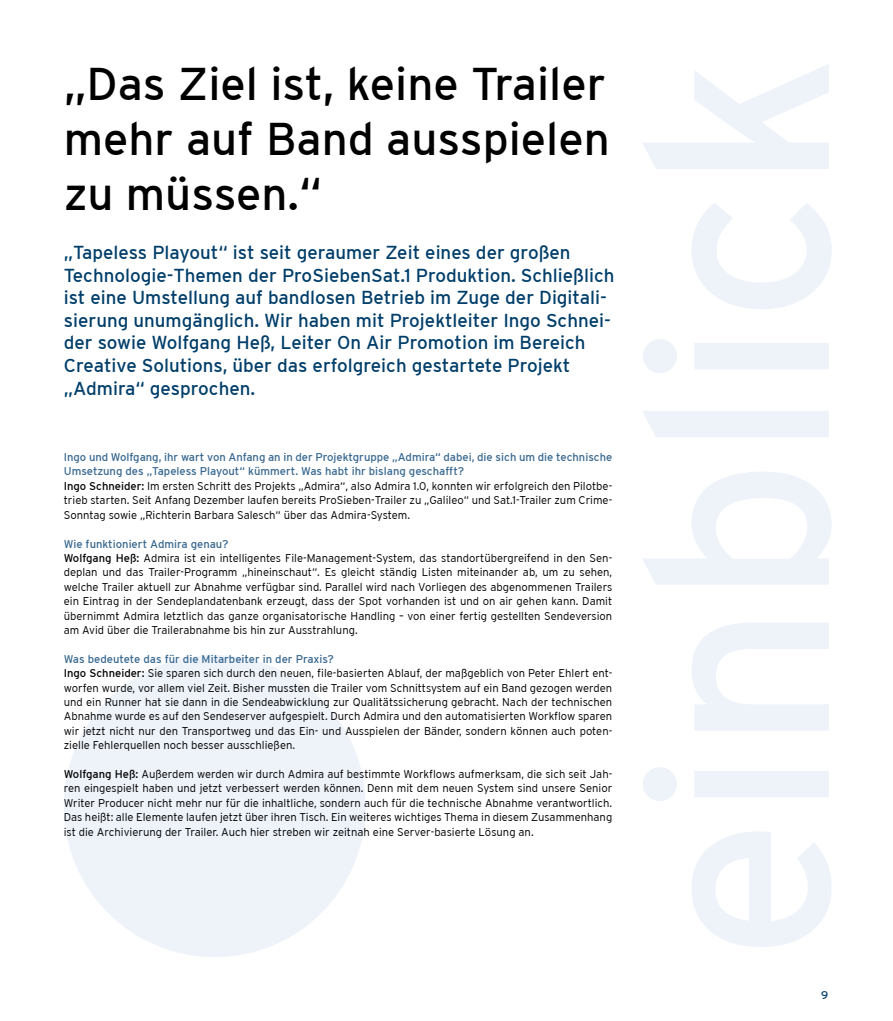
<style>
.page{position:relative;width:893px;height:1021px;background:#fff}
.page>*{position:absolute;margin:0;border:0;box-sizing:border-box;transform-origin:0 0}
.t1{font:45.75px/54.9px "Interstate";color:#000;text-align:justify}
.t2{font:18.75px/22.5px "Interstate";color:#003e6a}
.t3{font:300 11.25px/14.4px "Interstate";color:#000}
.t4{font:11.25px "Interstate";color:#003e6a}
.s1{font-weight:400;color:#37678f}
.s2{font-weight:400}
</style>
<div class="page">
<div style="left:64px;top:655px;width:302px;height:302px;background:#eef3fa;border-radius:50%"></div>
<h1 class="t1" style="left:64px;top:56px;width:547px">„Das Ziel ist, keine Trailer mehr auf Band ausspielen zu müssen.“</h1>
<p class="t2" style="left:64px;top:241px;width:552px">„Tapeless Playout“ ist seit geraumer Zeit eines der großen Technologie-Themen der ProSiebenSat.1 Produktion. Schließlich ist eine Umstellung auf bandlosen Betrieb im Zuge der Digitali&shy;sierung unumgänglich. Wir haben mit Projektleiter Ingo Schnei&shy;der sowie Wolfgang Heß, Leiter On Air Promotion im Bereich Creative Solutions, über das erfolgreich gestartete Projekt „Admira“ gesprochen.</p>
<p class="t3" style="left:64px;top:450px;width:550px"><span class="s1">Ingo und Wolfgang, ihr wart von Anfang an in der Projektgruppe „Admira“ dabei, die sich um die technische Umsetzung des „Tapeless Playout“ kümmert. Was habt ihr bislang geschafft?<br></span><span class="s2">Ingo Schneider:</span> Im ersten Schritt des Projekts „Admira“, also Admira 1.0, konnten wir erfolgreich den Pilotbe&shy;trieb starten. Seit Anfang Dezember laufen bereits ProSieben-Trailer zu „Galileo“ und Sat.1-Trailer zum Crime-Sonntag sowie „Richterin Barbara Salesch“ über das Admira-System.</p>
<p class="t3" style="left:64px;top:536px;width:550px"><span class="s1">Wie funktioniert Admira genau?<br></span><span class="s2">Wolfgang Heß:</span> Admira ist ein intelligentes File-Management-System, das standortübergreifend in den Sen&shy;deplan und das Trailer-Programm „hineinschaut“. Es gleicht ständig Listen miteinander ab, um zu sehen, welche Trailer aktuell zur Abnahme verfügbar sind. Parallel wird nach Vorliegen des abgenommenen Trailers ein Eintrag in der Sendeplandatenbank erzeugt, dass der Spot vorhanden ist und on air gehen kann. Damit übernimmt Admira letztlich das ganze organisatorische Handling – von einer fertig gestellten Sendeversion am Avid über die Trailerabnahme bis hin zur Ausstrahlung.</p>
<p class="t3" style="left:64px;top:651px;width:550px"><span class="s1">Was bedeutete das für die Mitarbeiter in der Praxis?<br></span><span class="s2">Ingo Schneider:</span> Sie sparen sich durch den neuen, file-basierten Ablauf, der maßgeblich von Peter Ehlert ent&shy;worfen wurde, vor allem viel Zeit. Bisher mussten die Trailer vom Schnittsystem auf ein Band gezogen werden und ein Runner hat sie dann in die Sendeabwicklung zur Qualitätssicherung gebracht. Nach der technischen Abnahme wurde es auf den Sendeserver aufgespielt. Durch Admira und den automatisierten Workflow sparen wir jetzt nicht nur den Transportweg und das Ein- und Ausspielen der Bänder, sondern können auch poten&shy;zielle Fehlerquellen noch besser ausschließen.</p>
<p class="t3" style="left:64px;top:766px;width:550px;text-align:justify"><span class="s2">Wolfgang Heß:</span> Außerdem werden wir durch Admira auf bestimmte Workflows aufmerksam, die sich seit Jah&shy;ren eingespielt haben und jetzt verbessert werden können. Denn mit dem neuen System sind unsere Senior Writer Producer nicht mehr nur für die inhaltliche, sondern auch für die technische Abnahme verantwortlich.<br>Das heißt: alle Elemente laufen jetzt über ihren Tisch. Ein weiteres wichtiges Thema in diesem Zusammenhang ist die Archivierung der Trailer. Auch hier streben wir zeitnah eine Server-basierte Lösung an.</p>
<p class="t4" style="left:821px;top:988px;width:9px">9</p>
</div>
